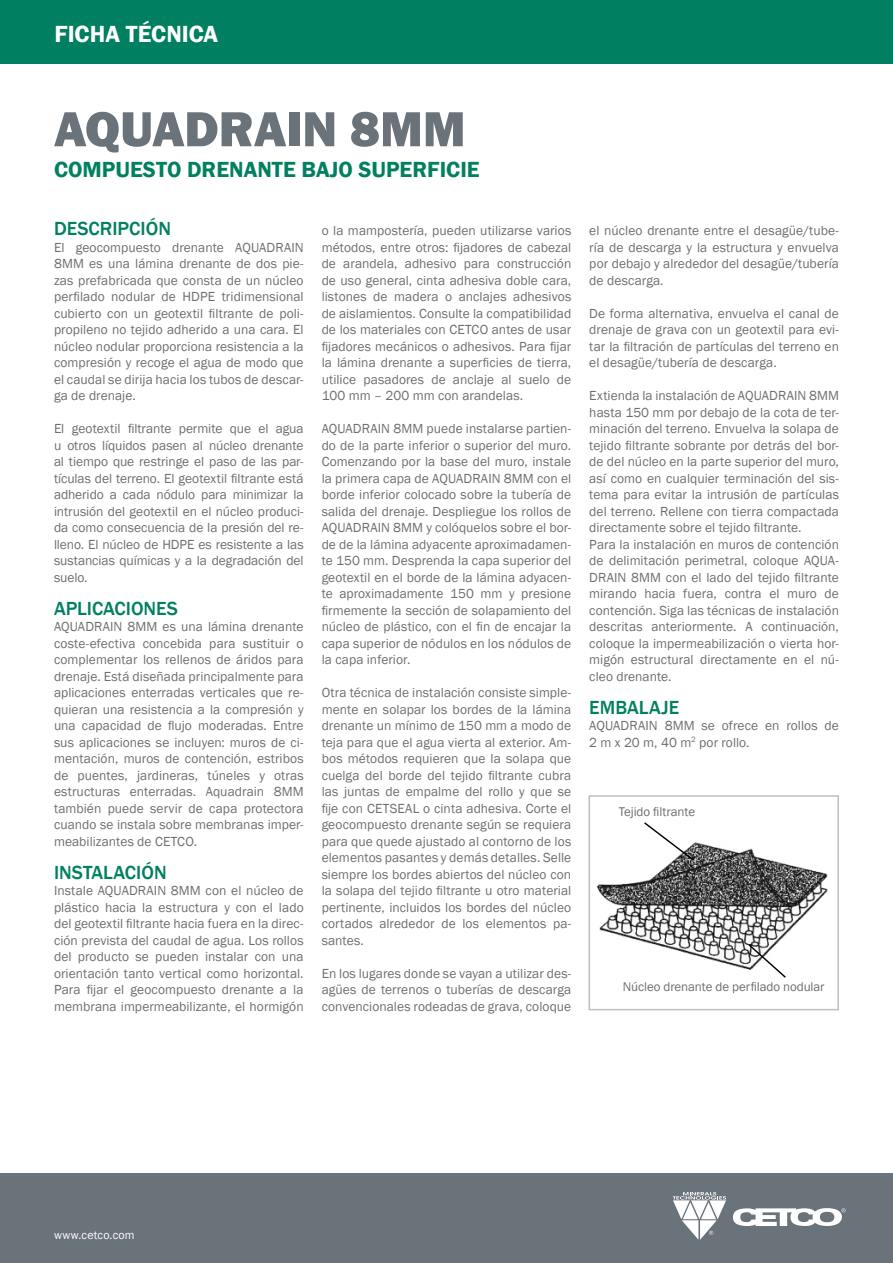
<style>
.page{position:relative;width:893px;height:1263px;background:#fff}
.page>*{position:absolute;margin:0;border:0;box-sizing:border-box;transform-origin:0 0}
.t1{font:800 51px "Franklin Gothic";letter-spacing:-.005em;color:#6a727a}
.t2{font:600 24px "Franklin Gothic";color:#fff}
.t3{font:600 22.5px "Franklin Gothic";color:#008061}
.t4{font:500 19.5px "Franklin Gothic";color:#008061}
.t5{font:13.5px/16.5px "Franklin Gothic";letter-spacing:.005em;color:#6d6e71;text-align:justify}
.t6{font:12.9px "Franklin Gothic";letter-spacing:-.005em;color:#6d6e71}
.t7{font:12px "Franklin Gothic";letter-spacing:.02em;color:#fff}
</style>
<div class="page">
<div style="left:0;top:0;width:893px;height:64px;background:#008061"></div>
<div style="left:0;top:1174px;width:893px;height:89px;background:#6a727a"></div>
<svg style="left:733px;top:1208px;width:113px;height:18px"></svg>
<svg style="left:673px;top:1192px;width:53px;height:48px"></svg>
<img style="left:597px;top:842px;width:231px;height:127px">
<div style="left:588px;top:795px;width:251px;height:215px;border:2px solid #bcbec0"></div>
<svg style="left:747px;top:943px;width:40px;height:35px"></svg>
<svg style="left:643px;top:822px;width:52px;height:40px"></svg>
<h2 class="t2" style="left:55px;top:20px;width:165px">FICHA TÉCNICA</h2>
<h1 class="t1" style="left:54px;top:96px;width:413px">AQUADRAIN 8MM</h1>
<h3 class="t3" style="left:54px;top:156px;width:427px">COMPUESTO DRENANTE BAJO SUPERFICIE</h3>
<h3 class="t4" style="left:54px;top:217px;width:118px">DESCRIPCIÓN</h3>
<p class="t5" style="left:54px;top:239px;width:251px">El geocompuesto drenante AQUADRAIN 8MM es una lámina drenante de dos pie&shy;zas prefabricada que consta de un núcleo perfilado nodular de HDPE tridimensional cubierto con un geotextil filtrante de poli&shy;propileno no tejido adherido a una cara. El núcleo nodular proporciona resistencia a la compresión y recoge el agua de modo que el caudal se dirija hacia los tubos de descar&shy;ga de drenaje.</p>
<p class="t5" style="left:54px;top:421px;width:251px">El geotextil filtrante permite que el agua u otros líquidos pasen al núcleo drenante al tiempo que restringe el paso de las par&shy;tículas del terreno. El geotextil filtrante está adherido a cada nódulo para minimizar la intrusión del geotextil en el núcleo produci&shy;da como consecuencia de la presión del re&shy;lleno. El núcleo de HDPE es resistente a las sustancias químicas y a la degradación del suelo.</p>
<h3 class="t4" style="left:54px;top:596px;width:126px">APLICACIONES</h3>
<p class="t5" style="left:54px;top:619px;width:251px">AQUADRAIN 8MM es una lámina drenante coste-efectiva concebida para sustituir o complementar los rellenos de áridos para drenaje. Está diseñada principalmente para aplicaciones enterradas verticales que re&shy;quieran una resistencia a la compresión y una capacidad de flujo moderadas. Entre sus aplicaciones se incluyen: muros de ci&shy;mentación, muros de contención, estribos de puentes, jardineras, túneles y otras estructuras enterradas. Aquadrain 8MM también puede servir de capa protectora cuando se instala sobre membranas imper&shy;meabilizantes de CETCO.</p>
<h3 class="t4" style="left:54px;top:860px;width:114px">INSTALACIÓN</h3>
<p class="t5" style="left:54px;top:883px;width:251px">Instale AQUADRAIN 8MM con el núcleo de plástico hacia la estructura y con el lado del geotextil filtrante hacia fuera en la direc&shy;ción prevista del caudal de agua. Los rollos del producto se pueden instalar con una orientación tanto vertical como horizontal.<br>Para fijar el geocompuesto drenante a la membrana impermeabilizante, el hormigón</p>
<p class="t5" style="left:322px;top:223px;width:251px">o la mampostería, pueden utilizarse varios métodos, entre otros: fijadores de cabezal de arandela, adhesivo para construcción de uso general, cinta adhesiva doble cara, listones de madera o anclajes adhesivos de aislamientos. Consulte la compatibilidad de los materiales con CETCO antes de usar fijadores mecánicos o adhesivos. Para fijar la lámina drenante a superficies de tierra, utilice pasadores de anclaje al suelo de 100 mm – 200 mm con arandelas.</p>
<p class="t5" style="left:322px;top:421px;width:251px">AQUADRAIN 8MM puede instalarse partien&shy;do de la parte inferior o superior del muro.<br>Comenzando por la base del muro, instale la primera capa de AQUADRAIN 8MM con el borde inferior colocado sobre la tubería de salida del drenaje. Despliegue los rollos de AQUADRAIN 8MM y colóquelos sobre el bor&shy;de de la lámina adyacente aproximadamen&shy;te 150 mm. Desprenda la capa superior del geotextil en el borde de la lámina adyacen&shy;te aproximadamente 150 mm y presione firmemente la sección de solapamiento del núcleo de plástico, con el fin de encajar la capa superior de nódulos en los nódulos de la capa inferior.</p>
<p class="t5" style="left:322px;top:685px;width:251px">Otra técnica de instalación consiste simple&shy;mente en solapar los bordes de la lámina drenante un mínimo de 150 mm a modo de teja para que el agua vierta al exterior. Am&shy;bos métodos requieren que la solapa que cuelga del borde del tejido filtrante cubra las juntas de empalme del rollo y que se fije con CETSEAL o cinta adhesiva. Corte el geocompuesto drenante según se requiera para que quede ajustado al contorno de los elementos pasantes y demás detalles. Selle siempre los bordes abiertos del núcleo con la solapa del tejido filtrante u otro material pertinente, incluidos los bordes del núcleo cortados alrededor de los elementos pa&shy;santes.</p>
<p class="t5" style="left:322px;top:965px;width:251px">En los lugares donde se vayan a utilizar des&shy;agües de terrenos o tuberías de descarga convencionales rodeadas de grava, coloque</p>
<p class="t5" style="left:589px;top:223px;width:251px">el núcleo drenante entre el desagüe/tube&shy;ría de descarga y la estructura y envuelva por debajo y alrededor del desagüe/tubería de descarga.</p>
<p class="t5" style="left:589px;top:305px;width:251px">De forma alternativa, envuelva el canal de drenaje de grava con un geotextil para evi&shy;tar la filtración de partículas del terreno en el desagüe/tubería de descarga.</p>
<p class="t5" style="left:589px;top:388px;width:251px;text-align:left">Extienda la instalación de AQUADRAIN 8MM hasta 150 mm por debajo de la cota de ter&shy;minación del terreno. Envuelva la solapa de tejido filtrante sobrante por detrás del bor&shy;de del núcleo en la parte superior del muro, así como en cualquier terminación del sis&shy;tema para evitar la intrusión de partículas del terreno. Rellene con tierra compactada directamente sobre el tejido filtrante.<br>Para la instalación en muros de contención de delimitación perimetral, coloque AQUA-DRAIN 8MM con el lado del tejido filtrante mirando hacia fuera, contra el muro de contención. Siga las técnicas de instalación descritas anteriormente. A continuación, coloque la impermeabilización o vierta hor&shy;migón estructural directamente en el nú&shy;cleo drenante.</p>
<h3 class="t4" style="left:589px;top:695px;width:91px">EMBALAJE</h3>
<p class="t5" style="left:589px;top:718px;width:251px">AQUADRAIN 8MM se ofrece en rollos de<br>2 m x 20 m, 40 m<sup>2</sup> por rollo.</p>
<p class="t6" style="left:619px;top:804px;width:78px">Tejido filtrante</p>
<p class="t6" style="left:623px;top:979px;width:203px">Núcleo drenante de perfilado nodular</p>
<p class="t7" style="left:54px;top:1227px;width:82px">www.cetco.com</p>
</div>
